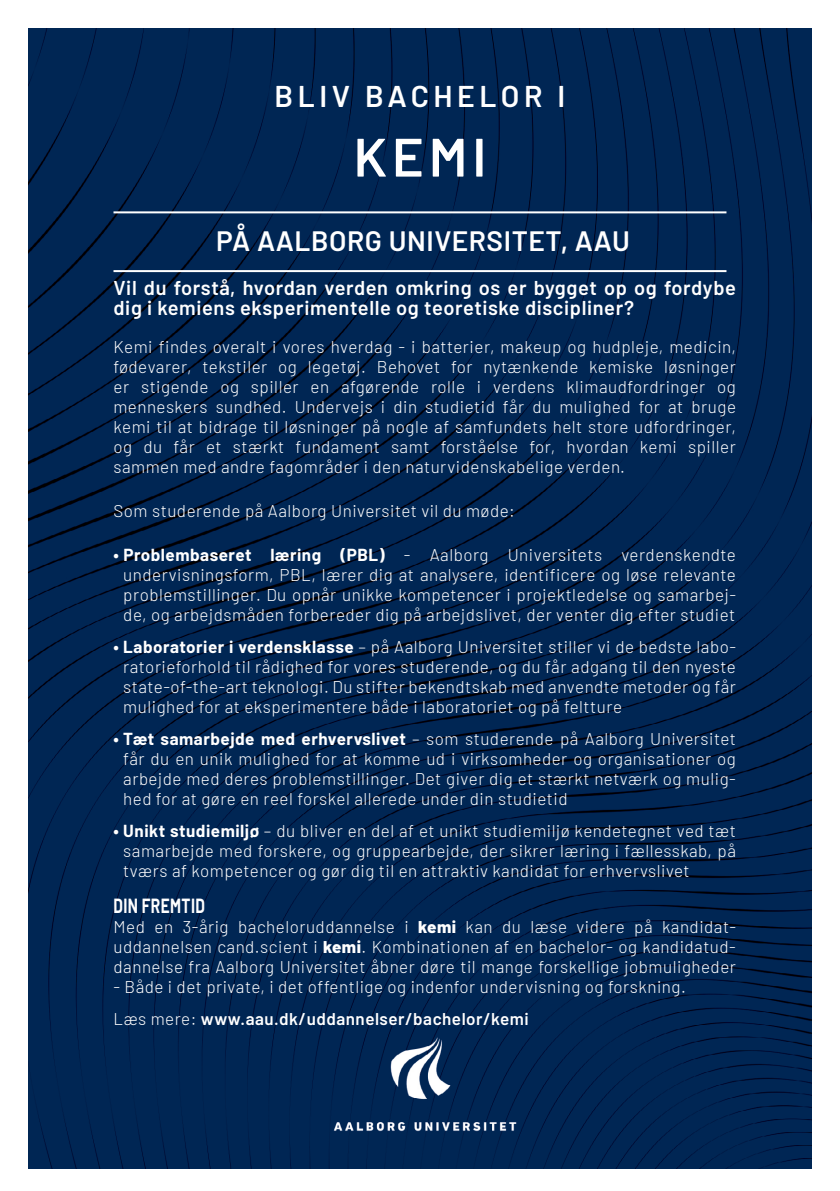
<style>
.page{position:relative;width:840px;height:1191px;background:#fff}
.page>*{position:absolute;margin:0;border:0;box-sizing:border-box;transform-origin:0 0}
.t1{font:600 54px "Barlow";color:#fff}
.t2{font:600 30px "Barlow";letter-spacing:.15em;color:#fff}
.t3{font:600 28px "Barlow";letter-spacing:.02em;color:#fff}
.t4{font:600 20px/20px "Barlow";letter-spacing:.03em;color:#fff}
.t5{font:700 20px "Barlow";letter-spacing:.025em;color:#fff;scale:.77 1}
.t6{font:300 17px/20px "Barlow";letter-spacing:.03em;color:#fff;text-align:justify}
.s1{font-weight:700}
.s2{font-weight:800}
.s3{font-weight:600}
</style>
<div class="page">
<img style="left:28px;top:28px;width:783px;height:1140px">
<hr style="left:113px;top:211px;width:613px;height:2px;background:#fff">
<hr style="left:113px;top:270px;width:613px;height:2px;background:#fff">
<h2 class="t2" style="left:274px;top:74px;width:292px">BLIV BACHELOR I</h2>
<h1 class="t1" style="left:353px;top:117px;width:134px">KEMI</h1>
<h3 class="t3" style="left:216px;top:221px;width:415px">PÅ AALBORG UNIVERSITET, AAU</h3>
<p class="t4" style="left:113px;top:276px;width:623px">Vil du forstå, hvordan verden omkring os er bygget op og fordybe dig i kemiens eksperimentelle og teoretiske discipliner?</p>
<p class="t6" style="left:113px;top:335px;width:623px">Kemi findes overalt i vores hverdag - i batterier, makeup og hudpleje, medicin, fødevarer, tekstiler og legetøj. Behovet for nytænkende kemiske løsninger er stigende og spiller en afgørende rolle i verdens klimaudfordringer og menneskers sundhed. Undervejs i din studietid får du mulighed for at bruge kemi til at bidrage til løsninger på nogle af samfundets helt store udfordringer, og du får et stærkt fundament samt forståelse for, hvordan kemi spiller sammen med andre fagområder i den naturvidenskabelige verden.</p>
<p class="t6" style="left:113px;top:499px;width:403px">Som studerende på Aalborg Universitet vil du møde:</p>
<p class="t6" style="left:113px;top:543px;width:623px;text-align:center"><span class="s1">• Problembaseret læring (PBL)</span> - Aalborg Universitets verdenskendte undervisningsform, PBL, lærer dig at analysere, identificere og løse relevante problemstillinger. Du opnår unikke kompetencer i projektledelse og samarbej&shy;de, og arbejdsmåden forbereder dig på arbejdslivet, der venter dig efter studiet</p>
<p class="t6" style="left:123px;top:635px;width:614px;text-indent:-10px"><span class="s1">• Laboratorier i verdensklasse</span> – på Aalborg Universitet stiller vi de bedste labo&shy;ratorieforhold til rådighed for vores studerende, og du får adgang til den nyeste state-of-the-art teknologi. Du stifter bekendtskab med anvendte metoder og får mulighed for at eksperimentere både i laboratoriet og på feltture</p>
<p class="t6" style="left:123px;top:727px;width:613px;text-indent:-10px"><span class="s1">• Tæt samarbejde med erhvervslivet</span> – som studerende på Aalborg Universitet får du en unik mulighed for at komme ud i virksomheder og organisationer og arbejde med deres problemstillinger. Det giver dig et stærkt netværk og mulig&shy;hed for at gøre en reel forskel allerede under din studietid</p>
<p class="t6" style="left:123px;top:819px;width:613px;text-indent:-10px"><span class="s1">• Unikt studiemiljø</span> – du bliver en del af et unikt studiemiljø kendetegnet ved tæt samarbejde med forskere, og gruppearbejde, der sikrer læring i fællesskab, på tværs af kompetencer og gør dig til en attraktiv kandidat for erhvervslivet</p>
<p class="t5" style="left:113px;top:890px;width:120px">DIN FREMTID</p>
<p class="t6" style="left:113px;top:915px;width:623px">Med en 3-årig bacheloruddannelse i <span class="s2">kemi</span> kan du læse videre på kandidat&shy;uddannelsen cand.scient i <span class="s2">kemi</span>. Kombinationen af en bachelor- og kandidatud&shy;dannelse fra Aalborg Universitet åbner døre til mange forskellige jobmuligheder</p>
<p class="t6" style="left:113px;top:969px;width:573px;line-height:32px">- Både i det private, i det offentlige og indenfor undervisning og forskning.<br>Læs mere: <span class="s3">www.aau.dk/uddannelser/bachelor/kemi</span></p>
</div>
